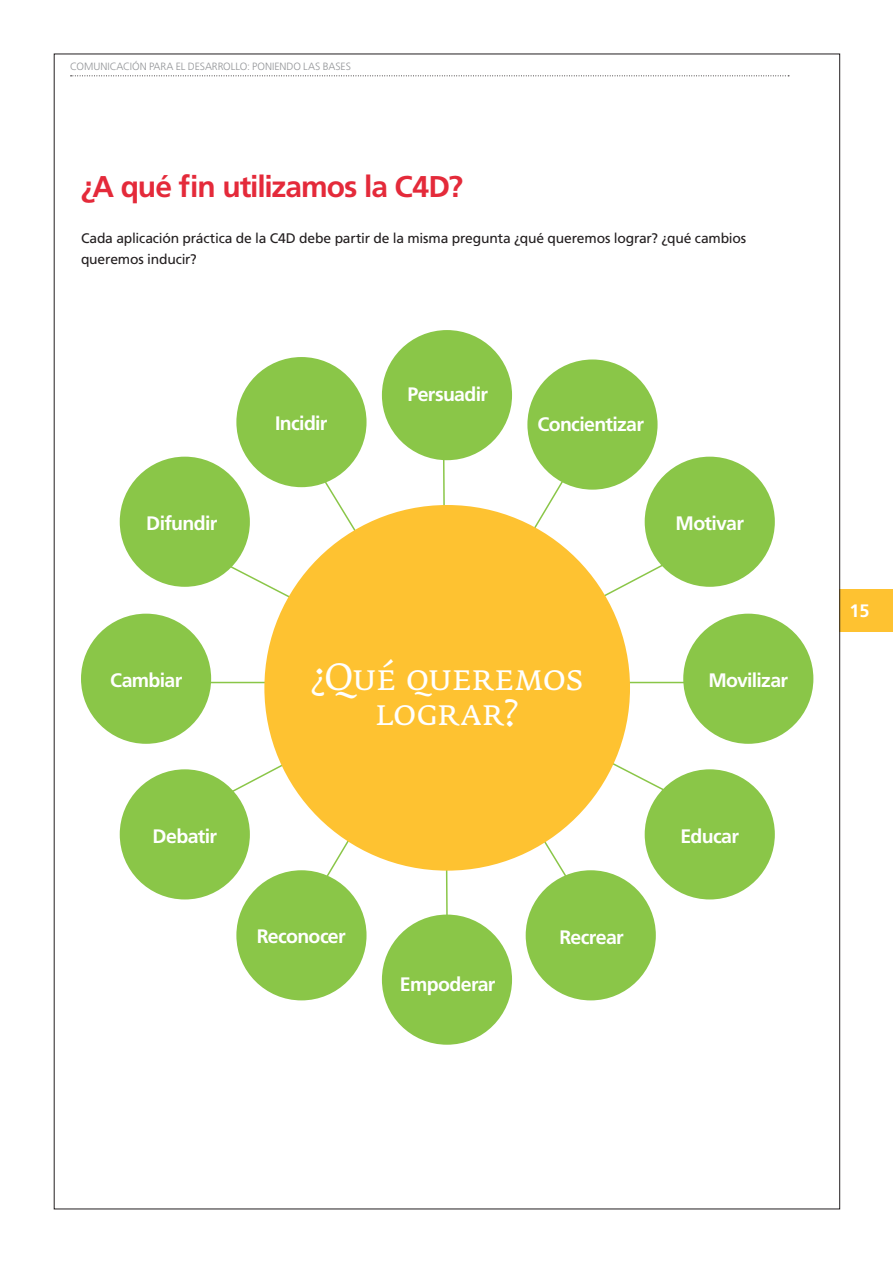
<style>
.page{position:relative;width:893px;height:1263px;background:#fff}
.page>*{position:absolute;margin:0;border:0;box-sizing:border-box;transform-origin:0 0}
.t1{font:36px "Fedra Serif B Book SC";letter-spacing:-.03em;color:#fff}
.encabezado_rojo{font:700 30px "Frutiger LT Std";letter-spacing:-.035em;color:#e42a3a}
.t2{font:700 19.5px "Frutiger LT Std";letter-spacing:-.035em;color:#fff}
.t3{font:700 18px "Frutiger LT Std";color:#fff}
.encabezado_rojo-2{font:13.8px/21px "Frutiger LT Std";letter-spacing:-.01em;color:#231f20}
.t4{font:300 10.5px "Frutiger LT Std";letter-spacing:-.005em;color:#939598}
</style>
<div class="page">
<div style="left:839px;top:589px;width:54px;height:42px;background:#fec231"></div>
<svg style="left:71px;top:75px;width:718px;height:1px"></svg>
<svg style="left:303px;top:435px;width:284px;height:479px"></svg>
<svg style="left:442px;top:460px;width:7px;height:454px"></svg>
<hr style="left:180px;top:682px;width:527px;height:1px;background:#8ac648">
<svg style="left:206px;top:554px;width:476px;height:252px"></svg>
<div style="left:645px;top:457px;width:130px;height:130px;background:#8ac648;border-radius:50%"></div>
<div style="left:645px;top:769px;width:130px;height:130px;background:#8ac648;border-radius:50%"></div>
<div style="left:683px;top:614px;width:130px;height:130px;background:#8ac648;border-radius:50%"></div>
<div style="left:526px;top:870px;width:130px;height:130px;background:#8ac648;border-radius:50%"></div>
<div style="left:382px;top:914px;width:130px;height:131px;background:#8ac648;border-radius:50%"></div>
<div style="left:236px;top:870px;width:131px;height:130px;background:#8ac648;border-radius:50%"></div>
<div style="left:120px;top:769px;width:130px;height:130px;background:#8ac648;border-radius:50%"></div>
<div style="left:81px;top:614px;width:130px;height:130px;background:#8ac648;border-radius:50%"></div>
<div style="left:120px;top:457px;width:130px;height:130px;background:#8ac648;border-radius:50%"></div>
<div style="left:236px;top:357px;width:131px;height:130px;background:#8ac648;border-radius:50%"></div>
<div style="left:264px;top:505px;width:366px;height:366px;background:#fec231;border-radius:50%"></div>
<div style="left:382px;top:330px;width:130px;height:130px;background:#8ac648;border-radius:50%"></div>
<div style="left:527px;top:359px;width:131px;height:131px;background:#8ac648;border-radius:50%"></div>
<p class="t4" style="left:70px;top:61px;width:282px">COMUNICACIÓN PARA EL DESARROLLO: PONIENDO LAS BASES</p>
<p class="encabezado_rojo" style="left:81px;top:168px;width:384px">¿A qué fin utilizamos la C4D?</p>
<p class="encabezado_rojo-2" style="left:81px;top:228px;width:667px">Cada aplicación práctica de la C4D debe partir de la misma pregunta ¿qué queremos lograr? ¿qué cambios queremos inducir?</p>
<p class="t2" style="left:408px;top:383px;width:82px">Persuadir</p>
<p class="t2" style="left:146px;top:511px;width:72px">Difundir</p>
<p class="t2" style="left:275px;top:411px;width:54px">Incidir</p>
<p class="t2" style="left:537px;top:413px;width:108px">Concientizar</p>
<p class="t2" style="left:676px;top:511px;width:70px">Motivar</p>
<p class="t2" style="left:110px;top:669px;width:74px">Cambiar</p>
<p class="t2" style="left:153px;top:824px;width:66px">Debatir</p>
<p class="t1" style="left:310px;top:655px;width:275px">¿Qué queremos</p>
<p class="t1" style="left:375px;top:690px;width:146px">lograr?</p>
<p class="t2" style="left:257px;top:925px;width:90px">Reconocer</p>
<p class="t2" style="left:400px;top:972px;width:97px">Empoderar</p>
<p class="t2" style="left:559px;top:925px;width:66px">Recrear</p>
<p class="t2" style="left:708px;top:669px;width:81px">Movilizar</p>
<p class="t2" style="left:680px;top:824px;width:60px">Educar</p>
<h3 class="t3" style="left:849px;top:600px;width:22px">15</h3>
</div>
